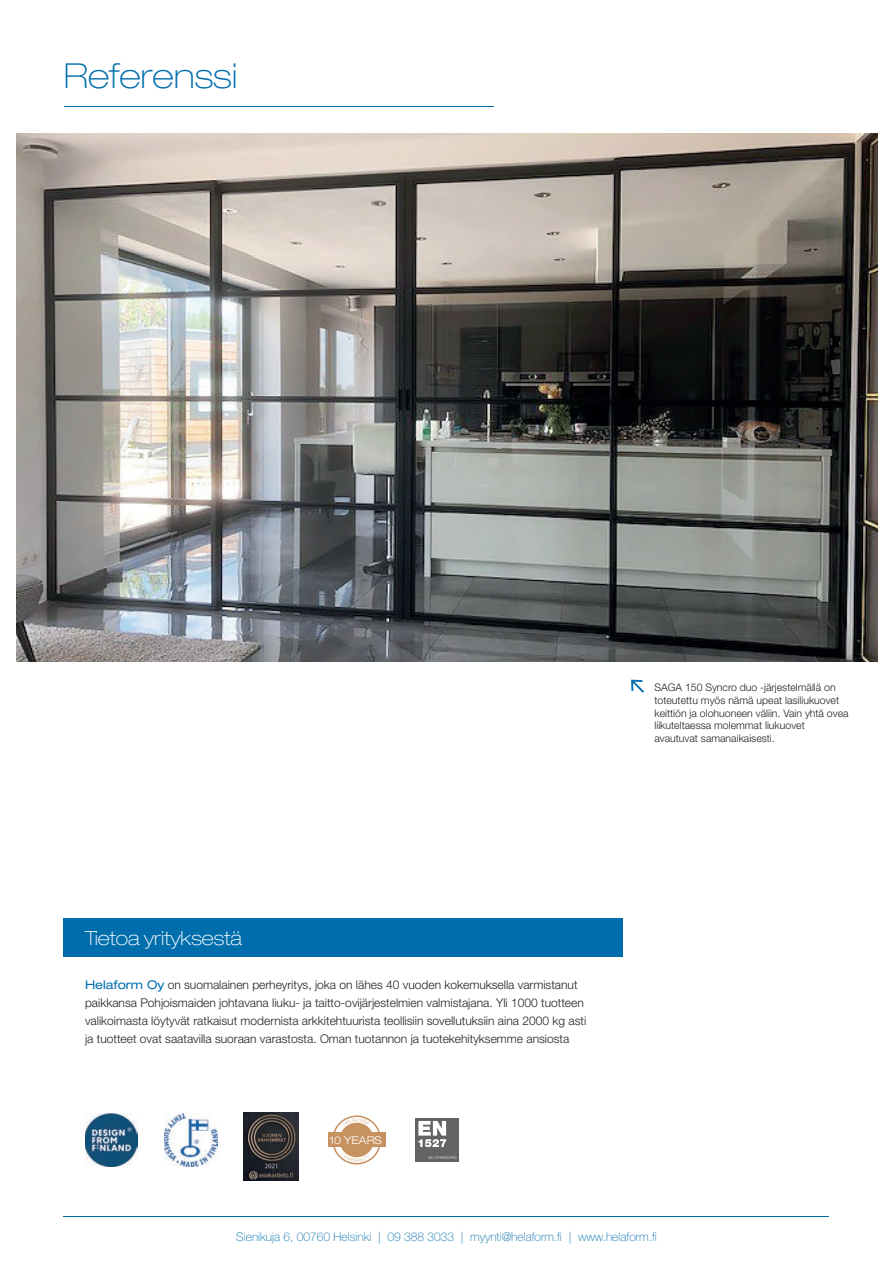
<style>
.page{position:relative;width:893px;height:1263px;background:#fff}
.page>*{position:absolute;margin:0;border:0;box-sizing:border-box;transform-origin:0 0}
.t1{font:100 expanded 34.5px "Helvetica Neue LT Std";color:#006ead}
.t2{font:100 expanded 19.5px "Helvetica Neue LT Std";color:#fff}
.t3{font:300 12px/18px "Helvetica Neue LT Std";color:#231f20}
.t4{font:100 12px "Helvetica Neue LT Std";color:#006ead}
.t5{font:300 expanded 10.65px "Helvetica Neue LT Std";color:#fff}
.t6{font:300 10.5px/12.6px "Helvetica Neue LT Std";color:#231f20}
.s1{font-weight:400;font-stretch:expanded;color:#006ead}
</style>
<div class="page">
<svg style="left:631px;top:680px;width:13px;height:13px"></svg>
<div style="left:64px;top:918px;width:559px;height:39px;background:#006ead"></div>
<img style="left:164px;top:1114px;width:53px;height:52px">
<img style="left:244px;top:1112px;width:55px;height:69px">
<img style="left:85px;top:1114px;width:52px;height:52px">
<div style="left:328px;top:1133px;width:57px;height:14px;background:#c59260"></div>
<div style="left:416px;top:1118px;width:43px;height:43px;background:#636366"></div>
<svg style="left:418px;top:1121px;width:28px;height:26px"></svg>
<svg style="left:429px;top:1156px;width:27px;height:3px"></svg>
<hr style="left:64px;top:1216px;width:765px;height:1px;background:#006ead">
<hr style="left:64px;top:106px;width:429px;height:1px;background:#006ead">
<img style="left:17px;top:133px;width:860px;height:528px">
<svg style="left:334px;top:1117px;width:46px;height:46px"></svg>
<h1 class="t1" style="left:64px;top:64px;width:175px">Referenssi</h1>
<p class="t6" style="left:654px;top:682px;width:196px">SAGA 150 Syncro duo -järjestelmällä on toteutettu myös nämä upeat lasiliukuovet keittiön ja olohuoneen väliin. Vain yhtä ovea liikuteltaessa molemmat liukuovet avautuvat samanaikaisesti.</p>
<h2 class="t2" style="left:85px;top:931px;width:159px">Tietoa yrityksestä</h2>
<p class="t3" style="left:85px;top:977px;width:503px"><span class="s1">Helaform Oy</span> on suomalainen perheyritys, joka on lähes 40 vuoden kokemuksella varmistanut paikkansa Pohjoismaiden johtavana liuku- ja taitto-ovijärjestelmien valmistajana. Yli 1000 tuotteen valikoimasta löytyvät ratkaisut modernista arkkitehtuurista teollisiin sovellutuksiin aina 2000 kg asti ja tuotteet ovat saatavilla suoraan varastosta. Oman tuotannon ja tuotekehityksemme ansiosta</p>
<p class="t5" style="left:329px;top:1134px;width:54px">10 YEARS</p>
<p class="t4" style="left:236px;top:1230px;width:422px">Sienikuja 6, 00760 Helsinki | 09 388 3033 | myynti@helaform.fi | www.helaform.fi</p>
</div>
